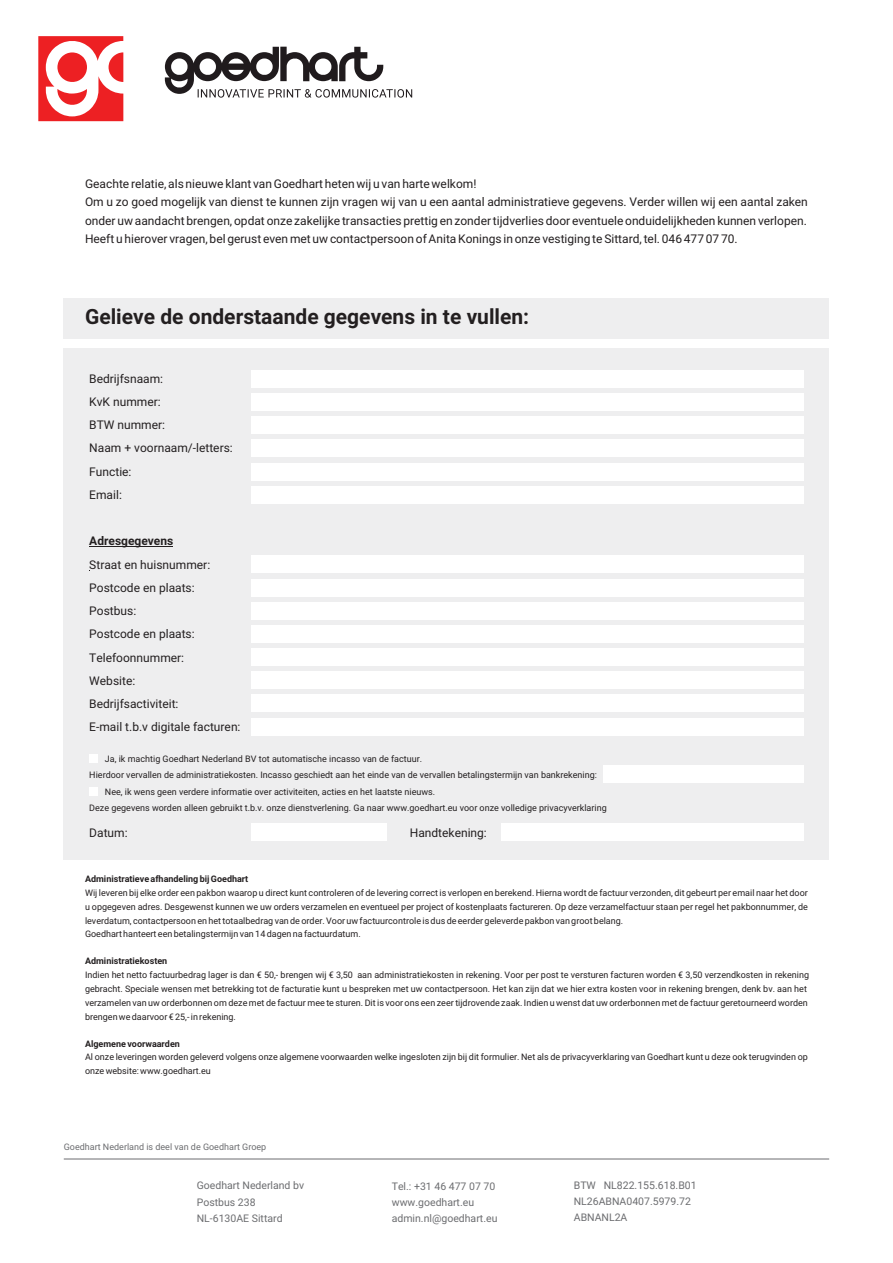
<style>
.page{position:relative;width:893px;height:1263px;background:#fff}
.page>*{position:absolute;margin:0;border:0;box-sizing:border-box;transform-origin:0 0}
.t1{font:700 21px "Roboto";color:#231f20}
.t2{font:12px/23.2px "Roboto";color:#231f20}
.t3{font:700 12px "Roboto";color:#231f20}
.t4{font:10.5px/16.4px "Roboto";color:#6c6d70}
.t5{font:9px/14.1px "Roboto";color:#231f20}
.t6{font:700 9px "Roboto";color:#231f20}
.t7{font:9px "Roboto";color:#6c6d70}
</style>
<div class="page">
<svg style="left:165px;top:47px;width:247px;height:51px"></svg>
<svg style="left:38px;top:36px;width:85px;height:85px"></svg>
<div style="left:64px;top:348px;width:765px;height:511px;background:#eeeeef"></div>
<div style="left:64px;top:298px;width:765px;height:41px;background:#eeeeef"></div>
<hr style="left:64px;top:1159px;width:765px;height:1px;background:#6c6d70">
<hr style="left:89px;top:546px;width:84px;height:1px;background:#231f20">
<div style="left:251px;top:370px;width:553px;height:17px;background:#fff"></div>
<div style="left:251px;top:394px;width:553px;height:17px;background:#fff"></div>
<div style="left:251px;top:417px;width:553px;height:17px;background:#fff"></div>
<div style="left:251px;top:440px;width:553px;height:17px;background:#fff"></div>
<div style="left:251px;top:463px;width:553px;height:17px;background:#fff"></div>
<div style="left:251px;top:486px;width:553px;height:17px;background:#fff"></div>
<div style="left:251px;top:556px;width:553px;height:17px;background:#fff"></div>
<div style="left:251px;top:579px;width:553px;height:17px;background:#fff"></div>
<div style="left:251px;top:602px;width:553px;height:17px;background:#fff"></div>
<div style="left:251px;top:625px;width:553px;height:17px;background:#fff"></div>
<div style="left:251px;top:648px;width:553px;height:17px;background:#fff"></div>
<div style="left:251px;top:672px;width:553px;height:17px;background:#fff"></div>
<div style="left:251px;top:695px;width:553px;height:17px;background:#fff"></div>
<div style="left:251px;top:718px;width:553px;height:17px;background:#fff"></div>
<div style="left:603px;top:766px;width:201px;height:17px;background:#fff"></div>
<div style="left:251px;top:824px;width:135px;height:17px;background:#fff"></div>
<div style="left:501px;top:824px;width:303px;height:17px;background:#fff"></div>
<div style="left:89px;top:787px;width:9px;height:9px;background:#fff"></div>
<div style="left:89px;top:755px;width:9px;height:8px;background:#fff"></div>
<p class="t2" style="left:85px;top:176px;width:724px;line-height:18.3px">Geachte relatie, als nieuwe klant van Goedhart heten wij u van harte welkom!<br>Om u zo goed mogelijk van dienst te kunnen zijn vragen wij van u een aantal administratieve gegevens. Verder willen wij een aantal zaken onder uw aandacht brengen, opdat onze zakelijke transacties prettig en zonder tijdverlies door eventuele onduidelijkheden kunnen verlopen.<br>Heeft u hierover vragen, bel gerust even met uw contactpersoon of Anita Konings in onze vestiging te Sittard, tel. 046 477 07 70.</p>
<h1 class="t1" style="left:85px;top:308px;width:446px">Gelieve de onderstaande gegevens in te vullen:</h1>
<h2 class="t2" style="left:89px;top:368px;width:145px">Bedrijfsnaam:<br>KvK nummer:<br>BTW nummer:<br>Naam + voornaam/-letters:<br>Functie:<br>Email:</h2>
<h2 class="t3" style="left:89px;top:536px;width:86px">Adresgegevens</h2>
<h2 class="t2" style="left:89px;top:554px;width:153px">Straat en huisnummer:<br>Postcode en plaats:<br>Postbus:<br>Postcode en plaats:<br>Telefoonnummer:<br>Website:<br>Bedrijfsactiviteit:<br>E-mail t.b.v digitale facturen:</h2>
<p class="t5" style="left:89px;top:751px;width:509px;line-height:16.2px;text-indent:16px">Ja, ik machtig Goedhart Nederland BV tot automatische incasso van de factuur.<br>Hierdoor vervallen de administratiekosten. Incasso geschiedt aan het einde van de vervallen betalingstermijn van bankrekening:</p>
<p class="t5" style="left:89px;top:784px;width:519px;line-height:16.2px;text-indent:16px">Nee, ik wens geen verdere informatie over activiteiten, acties en het laatste nieuws.<br>Deze gegevens worden alleen gebruikt t.b.v. onze dienstverlening. Ga naar www.goedhart.eu voor onze volledige privacyverklaring</p>
<h2 class="t2" style="left:89px;top:823px;width:40px">Datum:</h2>
<h2 class="t2" style="left:410px;top:823px;width:79px">Handtekening:</h2>
<p class="t6" style="left:85px;top:875px;width:165px">Administratieve afhandeling bij Goedhart</p>
<p class="t5" style="left:85px;top:886px;width:724px;line-height:13.6px">Wij leveren bij elke order een pakbon waarop u direct kunt controleren of de levering correct is verlopen en berekend. Hierna wordt de factuur verzonden, dit gebeurt per email naar het door u opgegeven adres. Desgewenst kunnen we uw orders verzamelen en eventueel per project of kostenplaats factureren. Op deze verzamelfactuur staan per regel het pakbonnummer, de leverdatum, contactpersoon en het totaalbedrag van de order. Voor uw factuurcontrole is dus de eerder geleverde pakbon van groot belang.<br>Goedhart hanteert een betalingstermijn van 14 dagen na factuurdatum.</p>
<p class="t6" style="left:85px;top:957px;width:84px">Administratiekosten</p>
<p class="t5" style="left:85px;top:968px;width:726px">Indien het netto factuurbedrag lager is dan € 50,- brengen wij € 3,50 aan administratiekosten in rekening. Voor per post te versturen facturen worden € 3,50 verzendkosten in rekening gebracht. Speciale wensen met betrekking tot de facturatie kunt u bespreken met uw contactpersoon. Het kan zijn dat we hier extra kosten voor in rekening brengen, denk bv. aan het verzamelen van uw orderbonnen om deze met de factuur mee te sturen. Dit is voor ons een zeer tijdrovende zaak. Indien u wenst dat uw orderbonnen met de factuur geretourneerd worden brengen we daarvoor € 25,- in rekening.</p>
<p class="t6" style="left:85px;top:1040px;width:96px">Algemene voorwaarden</p>
<p class="t5" style="left:85px;top:1051px;width:724px">Al onze leveringen worden geleverd volgens onze algemene voorwaarden welke ingesloten zijn bij dit formulier. Net als de privacyverklaring van Goedhart kunt u deze ook terugvinden op onze website: www.goedhart.eu</p>
<p class="t7" style="left:64px;top:1143px;width:204px">Goedhart Nederland is deel van de Goedhart Groep</p>
<p class="t4" style="left:197px;top:1178px;width:109px">Goedhart Nederland bv<br>Postbus 238<br>NL-6130AE Sittard</p>
<p class="t4" style="left:392px;top:1179px;width:107px">Tel.: +31 46 477 07 70 www.goedhart.eu admin.nl@goedhart.eu</p>
<p class="t4" style="left:574px;top:1178px;width:124px">BTW NL822.155.618.B01<br>NL26ABNA0407.5979.72<br>ABNANL2A</p>
</div>
